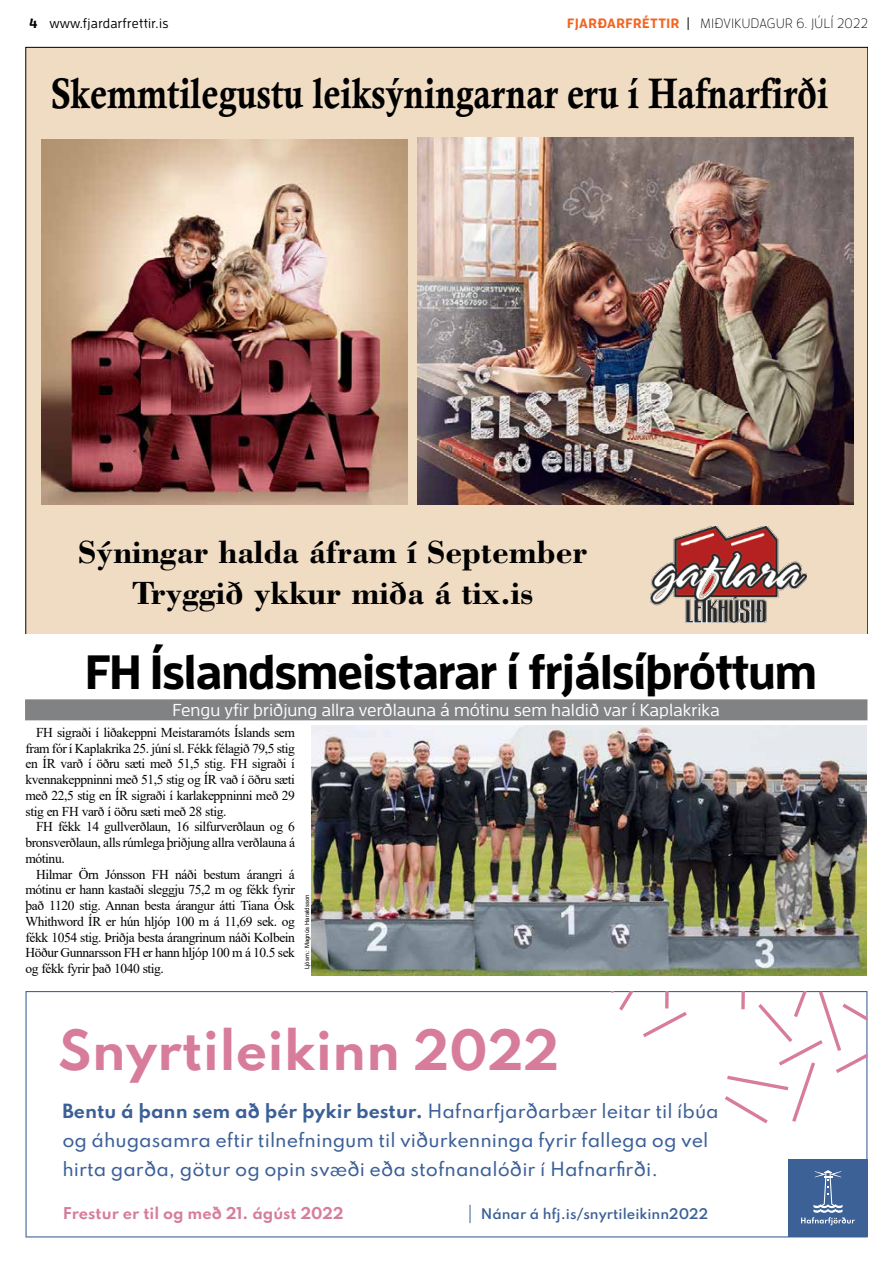
<style>
.page{position:relative;width:893px;height:1263px;background:#fff}
.page>*{position:absolute;margin:0;border:0;box-sizing:border-box;transform-origin:0 0}
.t1{font:700 49.2px "Spartan";color:#d77d9b}
.t2{font:700 48px "Enzo OT";letter-spacing:-.025em;color:#000}
.t3{font:42.75px "Calis MT Bol";color:#000;scale:.84 1}
.t4{font:700 34.05px/40.2px "Bodoni BT";color:#000;text-align:center}
.t5{font:500 17.4px/29px "Spartan";color:#3b6098}
.t6{font:500 17.25px "Enzo OT";color:#fff;scale:1.07 1}
.t7{font:700 14.55px "Spartan";color:#d77d9b}
.t8{font:13.5px/15.8px "Times New Roman";letter-spacing:-.03em;color:#000;text-align:justify}
.t9{font:300 13.5px "Enzo OT";letter-spacing:.035em;color:#000}
.t10{font:500 13.5px "Enzo OT";letter-spacing:.025em;color:#000}
.t11{font:600 13.05px "Spartan";color:#3b6098}
.t12{font:6px "Arial";color:#000}
.s1{font-weight:700}
.s2{font-weight:700;color:#f26521}
.s3{font-weight:500}
</style>
<div class="page">
<svg style="left:26px;top:991px;width:841px;height:246px"></svg>
<div style="left:788px;top:1159px;width:79px;height:78px;background:#3b6197"></div>
<svg style="left:801px;top:1170px;width:54px;height:55px"></svg>
<svg style="left:470px;top:1205px;width:1px;height:18px"></svg>
<svg style="left:610px;top:991px;width:257px;height:132px"></svg>
<div style="left:26px;top:47px;width:841px;height:587px;background:#f0dcc3"></div>
<img style="left:42px;top:139px;width:365px;height:366px">
<img style="left:417px;top:138px;width:437px;height:366px">
<img style="left:650px;top:526px;width:156px;height:96px">
<div style="left:25px;top:699px;width:842px;height:21px;background:#808284"></div>
<img style="left:312px;top:725px;width:554px;height:250px">
<p class="t10" style="left:29px;top:16px;width:141px"><span class="s1">4</span> www.fjardarfrettir.is</p>
<p class="t9" style="left:567px;top:15px;width:302px"><span class="s2">FJARÐARFRÉTTIR</span> <span class="s3">|</span> MIÐVIKUDAGUR 6. JÚLÍ 2022</p>
<h3 class="t3" style="left:51px;top:69px;width:927px">Skemmtilegustu leiksýningarnar eru í Hafnarfirði</h3>
<h3 class="t4" style="left:78px;top:531px;width:511px">Sýningar halda áfram í September<br>Tryggið ykkur miða á tix.is</h3>
<h2 class="t2" style="left:85px;top:642px;width:733px">FH Íslandsmeistarar í frjálsíþróttum</h2>
<p class="t6" style="left:173px;top:700px;width:513px">Fengu yfir þriðjung allra verðlauna á mótinu sem haldið var í Kaplakrika</p>
<p class="t8" style="left:26px;top:724px;width:271px;text-indent:11px">FH sigraði í liðakeppni Meistaramóts Íslands sem fram fór í Kaplakrika 25. júní sl. Fékk félagið 79,5 stig en ÍR varð í öðru sæti með 51,5 stig. FH sigraði í kvennakeppninni með 51,5 stig og ÍR vað í öðru sæti með 22,5 stig en ÍR sigraði í karlakeppninni með 29 stig en FH varð í öðru sæti með 28 stig.</p>
<p class="t8" style="left:26px;top:818px;width:271px;text-indent:11px">FH fékk 14 gullverðlaun, 16 silfurverðlaun og 6 bronsverðlaun, alls rúmlega þriðjung allra verðlauna á mótinu.</p>
<p class="t8" style="left:26px;top:866px;width:271px;text-indent:11px">Hilmar Örn Jónsson FH náði bestum árangri á mótinu er hann kastaði sleggju 75,2 m og fékk fyrir það 1120 stig. Annan besta árangur átti Tiana Ósk Whithword ÍR er hún hljóp 100 m á 11,69 sek. og fékk 1054 stig. Þriðja besta árangrinum náði Kolbein Höður Gunnarsson FH er hann hljóp 100 m á 10.5 sek og fékk fyrir það 1040 stig.</p>
<p class="t12" style="left:303px;top:969px;width:76px;rotate:-90deg">Ljósm.: Magnús Haraldsson</p>
<h1 class="t1" style="left:58px;top:1013px;width:502px">Snyrtileikinn 2022</h1>
<p class="t5" style="left:62px;top:1096px;width:658px"><span class="s1">Bentu á þann sem að þér þykir bestur.</span> Hafnarfjarðarbær leitar til íbúa og áhugasamra eftir tilnefningum til viðurkenninga fyrir fallega og vel hirta garða, götur og opin svæði eða stofnanalóðir í Hafnarfirði.</p>
<p class="t7" style="left:63px;top:1202px;width:282px">Frestur er til og með 21. ágúst 2022</p>
<p class="t11" style="left:481px;top:1204px;width:229px">Nánar á hfj.is/snyrtileikinn2022</p>
</div>
